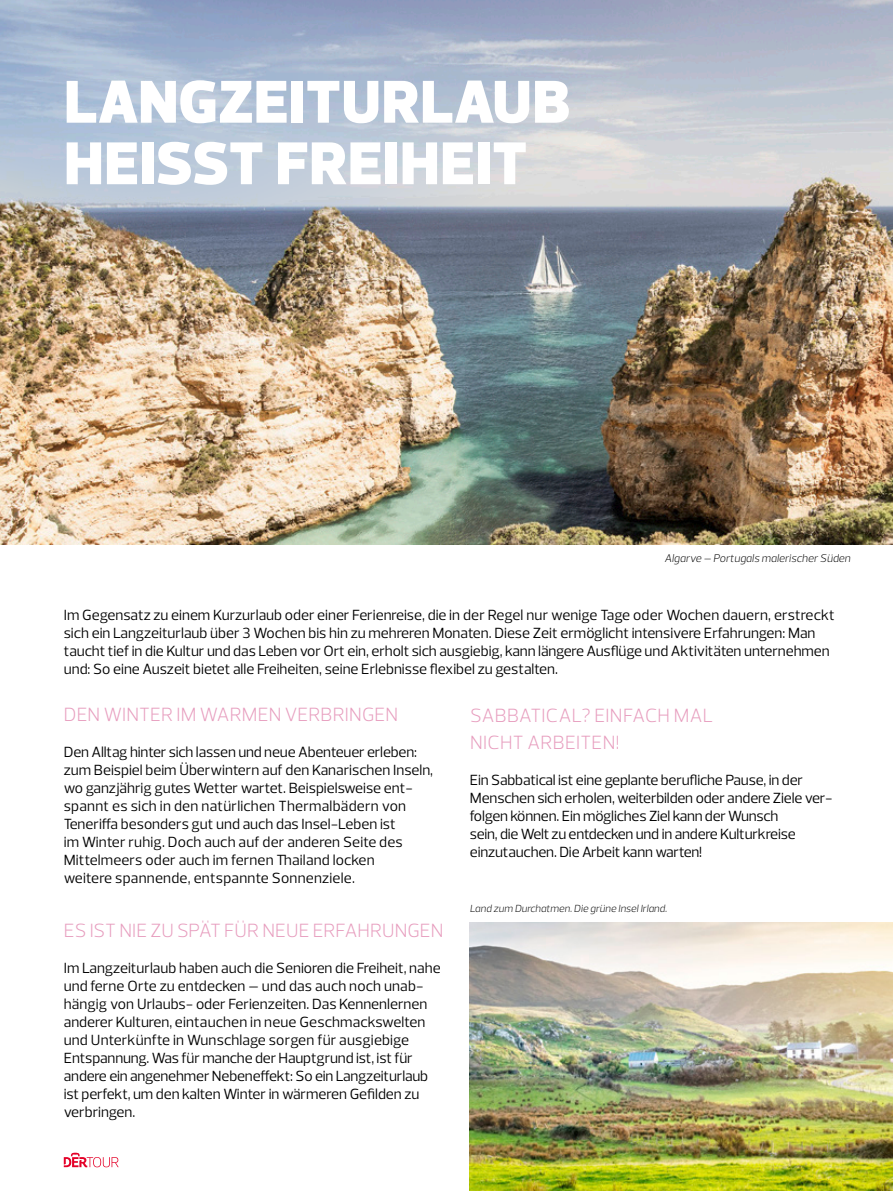
<style>
.page{position:relative;width:893px;height:1191px;background:#fff}
.page>*{position:absolute;margin:0;border:0;box-sizing:border-box;transform-origin:0 0}
.t1{font:900 61.5px/61.5px "Prelo";letter-spacing:.015em;color:#fff}
.t2{font:300 19.5px/27px "Prelo";letter-spacing:.01em;color:#e79dbe}
.t3{font:15px/18px "Prelo";color:#000}
.t4{font:italic 300 11.25px "Prelo";color:#000}
.t5{font:italic 300 10.5px "Prelo";color:#000}
</style>
<div class="page">
<img style="left:470px;top:922px;width:423px;height:269px">
<img style="left:0;top:0;width:893px;height:545px">
<svg style="left:0;top:0;width:753px;height:266px;background:#a9b2c1"></svg>
<svg style="left:64px;top:1152px;width:55px;height:15px"></svg>
<h1 class="t1" style="left:64px;top:72px;width:507px">LANGZEITURLAUB<br>HEISST FREIHEIT</h1>
<p class="t4" style="left:664px;top:551px;width:188px">Algarve – Portugals malerischer Süden</p>
<p class="t3" style="left:64px;top:606px;width:773px">Im Gegensatz zu einem Kurzurlaub oder einer Ferienreise, die in der Regel nur wenige Tage oder Wochen dauern, erstreckt sich ein Langzeiturlaub über 3 Wochen bis hin zu mehreren Monaten. Diese Zeit ermöglicht intensivere Erfahrungen: Man taucht tief in die Kultur und das Leben vor Ort ein, erholt sich ausgiebig, kann längere Ausflüge und Aktivitäten unternehmen und: So eine Auszeit bietet alle Freiheiten, seine Erlebnisse flexibel zu gestalten.</p>
<h2 class="t2" style="left:64px;top:701px;width:336px">DEN WINTER IM WARMEN VERBRINGEN</h2>
<p class="t3" style="left:64px;top:743px;width:371px">Den Alltag hinter sich lassen und neue Abenteuer erleben: zum Beispiel beim Überwintern auf den Kanarischen Inseln, wo ganzjährig gutes Wetter wartet. Beispielsweise ent&shy;spannt es sich in den natürlichen Thermalbädern von Teneriffa besonders gut und auch das Insel-Leben ist<br>im Winter ruhig. Doch auch auf der anderen Seite des Mittelmeers oder auch im fernen Thailand locken<br>weitere spannende, entspannte Sonnenziele.</p>
<h2 class="t2" style="left:64px;top:917px;width:381px">ES IST NIE ZU SPÄT FÜR NEUE ERFAHRUNGEN</h2>
<p class="t3" style="left:64px;top:959px;width:378px">Im Langzeiturlaub haben auch die Senioren die Freiheit, nahe und ferne Orte zu entdecken – und das auch noch unab&shy;hängig von Urlaubs- oder Ferienzeiten. Das Kennenlernen anderer Kulturen, eintauchen in neue Geschmackswelten und Unterkünfte in Wunschlage sorgen für ausgiebige Entspannung. Was für manche der Hauptgrund ist, ist für andere ein angenehmer Nebeneffekt: So ein Langzeiturlaub ist perfekt, um den kalten Winter in wärmeren Gefilden zu verbringen.</p>
<h2 class="t2" style="left:470px;top:702px;width:245px">SABBATICAL? EINFACH MAL<br>NICHT ARBEITEN!</h2>
<p class="t3" style="left:470px;top:771px;width:364px">Ein Sabbatical ist eine geplante berufliche Pause, in der Menschen sich erholen, weiterbilden oder andere Ziele ver&shy;folgen können. Ein mögliches Ziel kann der Wunsch<br>sein, die Welt zu entdecken und in andere Kulturkreise einzutauchen. Die Arbeit kann warten!</p>
<p class="t5" style="left:470px;top:902px;width:199px">Land zum Durchatmen. Die grüne Insel Irland.</p>
</div>
